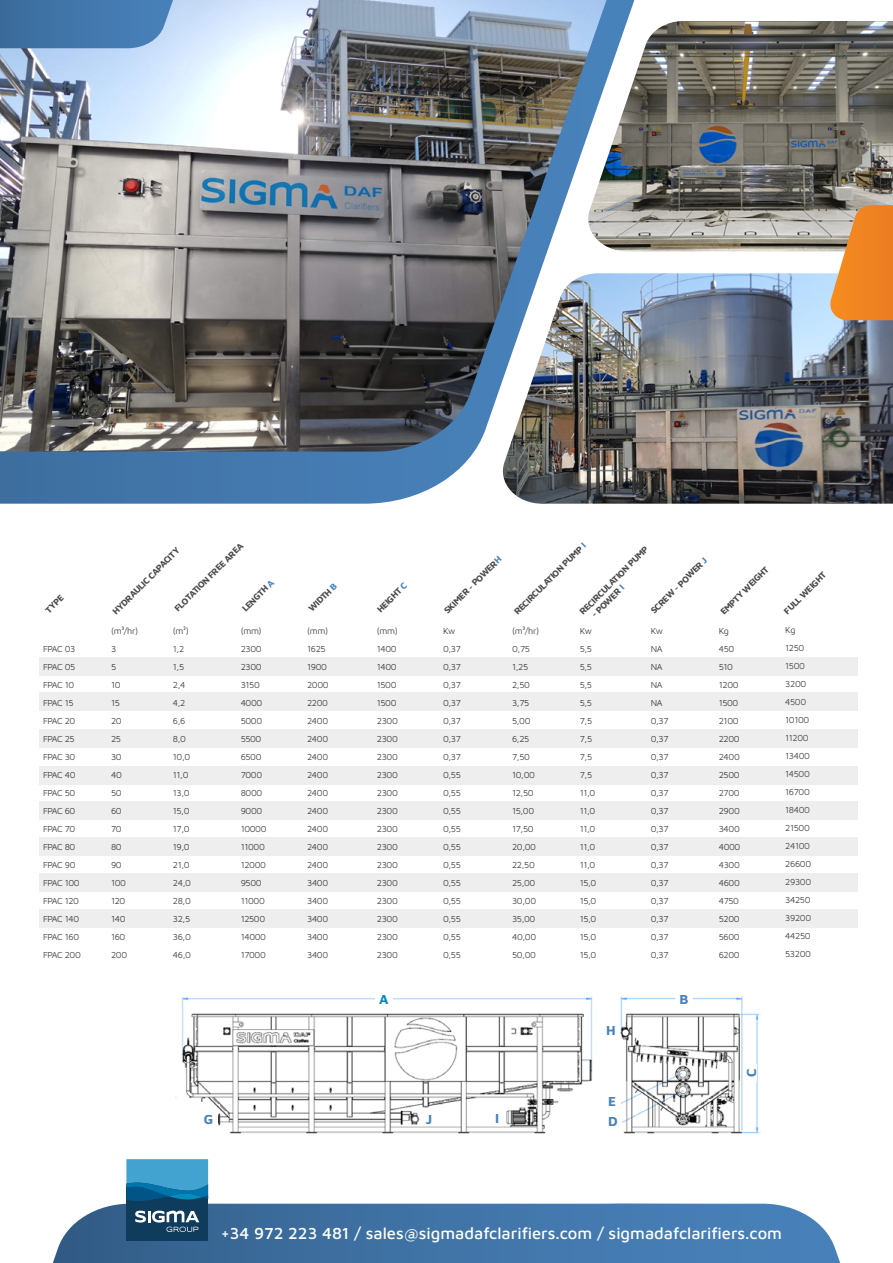
<style>
.page{position:relative;width:893px;height:1263px;background:#fff}
.page>*{position:absolute;margin:0;border:0;box-sizing:border-box;transform-origin:0 0}
.t1{font:500 16.5px "Maven Pro";color:#fff}
.t2{font:700 13.5px "Maven Pro";color:#4882bb}
.t3{font:700 13.5px "Maven Pro";color:#0687b9}
.t4{font:9px/18px "Maven Pro";letter-spacing:-.04em;color:#494949}
.t5{font:700 9px "Maven Pro";color:#494949}
.s1{color:#4882bb}
</style>
<div class="page">
<svg style="left:53px;top:1203px;width:787px;height:60px;background:#4b7bab"></svg>
<svg style="left:0;top:0;width:634px;height:504px;background:#5d8ab7"></svg>
<img style="left:0;top:0;width:606px;height:452px">
<img style="left:587px;top:21px;width:306px;height:230px">
<div style="left:126px;top:1186px;width:82px;height:55px;background:#0f3b5c"></div>
<svg style="left:126px;top:1159px;width:82px;height:42px;background:#2d8dbc"></svg>
<svg style="left:135px;top:1210px;width:64px;height:22px"></svg>
<svg style="left:0;top:0;width:173px;height:48px;background:#4a7caf"></svg>
<img style="left:501px;top:273px;width:392px;height:231px">
<svg style="left:828px;top:205px;width:65px;height:115px;background:#e39145"></svg>
<img style="left:176px;top:996px;width:585px;height:138px">
<div style="left:200px;top:1109px;width:17px;height:18px;background:#fff"></div>
<div style="left:602px;top:1019px;width:17px;height:18px;background:#fff"></div>
<div style="left:604px;top:1091px;width:17px;height:18px;background:#fff"></div>
<div style="left:604px;top:1110px;width:17px;height:18px;background:#fff"></div>
<div style="left:420px;top:1109px;width:17px;height:16px;background:#fff"></div>
<div style="left:489px;top:1107px;width:17px;height:18px;background:#fff"></div>
<div style="left:375px;top:989px;width:17px;height:18px;background:#fff"></div>
<div style="left:743px;top:1064px;width:13px;height:17px;background:#fff"></div>
<div style="left:676px;top:988px;width:17px;height:18px;background:#fff"></div>
<div style="left:39px;top:657px;width:818px;height:18px;background:#eee"></div>
<div style="left:39px;top:693px;width:818px;height:18px;background:#eee"></div>
<div style="left:39px;top:729px;width:818px;height:19px;background:#eee"></div>
<div style="left:39px;top:766px;width:818px;height:18px;background:#eee"></div>
<div style="left:39px;top:802px;width:818px;height:18px;background:#eee"></div>
<div style="left:39px;top:837px;width:818px;height:18px;background:#eee"></div>
<div style="left:39px;top:873px;width:818px;height:18px;background:#eee"></div>
<div style="left:39px;top:909px;width:818px;height:19px;background:#eee"></div>
<p class="t5" style="left:43px;top:607px;width:23px;rotate:-45deg">TYPE</p>
<p class="t4" style="left:43px;top:639px;width:39px">FPAC 03<br>FPAC 05<br>FPAC 10<br>FPAC 15<br>FPAC 20<br>FPAC 25<br>FPAC 30<br>FPAC 40<br>FPAC 50<br>FPAC 60<br>FPAC 70<br>FPAC 80<br>FPAC 90<br>FPAC 100<br>FPAC 120<br>FPAC 140<br>FPAC 160<br>FPAC 200</p>
<p class="t5" style="left:172px;top:606px;width:95px;rotate:-45deg">FLOTATION FREE AREA</p>
<p class="t5" style="left:110px;top:609px;width:93px;rotate:-45deg">HYDRAULIC CAPACITY</p>
<p class="t5" style="left:239px;top:606px;width:43px;rotate:-45deg">LENGTH <span class="s1">A</span></p>
<p class="t5" style="left:306px;top:606px;width:38px;rotate:-45deg">WIDTH <span class="s1">B</span></p>
<p class="t5" style="left:374px;top:607px;width:40px;rotate:-45deg">HEIGHT <span class="s1">C</span></p>
<p class="t5" style="left:441px;top:608px;width:78px;rotate:-45deg">SKIMER - POWER<span class="s1">H</span></p>
<p class="t5" style="left:511px;top:609px;width:99px;rotate:-45deg">RECIRCULATION PUMP <span class="s1">I</span></p>
<p class="t5" style="left:577px;top:609px;width:95px;rotate:-45deg">RECIRCULATION PUMP</p>
<p class="t5" style="left:648px;top:608px;width:77px;rotate:-45deg">SCREW - POWER <span class="s1">J</span></p>
<p class="t5" style="left:589px;top:612px;width:44px;rotate:-45deg">- POWER <span class="s1">I</span></p>
<p class="t5" style="left:718px;top:609px;width:66px;rotate:-45deg">EMPTY WEIGHT</p>
<p class="t4" style="left:111px;top:621px;width:29px">(m³/hr)<br>3<br>5<br>10<br>15<br>20<br>25<br>30<br>40<br>50<br>60<br>70<br>80<br>90<br>100<br>120<br>140<br>160<br>200</p>
<p class="t4" style="left:173px;top:621px;width:20px">(m²)<br>1,2<br>1,5<br>2,4<br>4,2<br>6,6<br>8,0<br>10,0<br>11,0<br>13,0<br>15,0<br>17,0<br>19,0<br>21,0<br>24,0<br>28,0<br>32,5<br>36,0<br>46,0</p>
<p class="t4" style="left:241px;top:621px;width:27px">(mm)<br>2300<br>2300<br>3150<br>4000<br>5000<br>5500<br>6500<br>7000<br>8000<br>9000<br>10000<br>11000<br>12000<br>9500<br>11000<br>12500<br>14000<br>17000</p>
<p class="t4" style="left:307px;top:621px;width:23px">(mm)<br>1625<br>1900<br>2000<br>2200<br>2400<br>2400<br>2400<br>2400<br>2400<br>2400<br>2400<br>2400<br>2400<br>3400<br>3400<br>3400<br>3400<br>3400</p>
<p class="t4" style="left:377px;top:621px;width:23px">(mm)<br>1400<br>1400<br>1500<br>1500<br>2300<br>2300<br>2300<br>2300<br>2300<br>2300<br>2300<br>2300<br>2300<br>2300<br>2300<br>2300<br>2300<br>2300</p>
<p class="t4" style="left:443px;top:621px;width:19px">Kw<br>0,37<br>0,37<br>0,37<br>0,37<br>0,37<br>0,37<br>0,37<br>0,55<br>0,55<br>0,55<br>0,55<br>0,55<br>0,55<br>0,55<br>0,55<br>0,55<br>0,55<br>0,55</p>
<p class="t4" style="left:512px;top:621px;width:29px">(m³/hr)<br>0,75<br>1,25<br>2,50<br>3,75<br>5,00<br>6,25<br>7,50<br>10,00<br>12,50<br>15,00<br>17,50<br>20,00<br>22,50<br>25,00<br>30,00<br>35,00<br>40,00<br>50,00</p>
<p class="t4" style="left:580px;top:621px;width:18px">Kw<br>5,5<br>5,5<br>5,5<br>5,5<br>7,5<br>7,5<br>7,5<br>7,5<br>11,0<br>11,0<br>11,0<br>11,0<br>11,0<br>15,0<br>15,0<br>15,0<br>15,0<br>15,0</p>
<p class="t4" style="left:651px;top:621px;width:19px">Kw<br>NA<br>NA<br>NA<br>NA<br>0,37<br>0,37<br>0,37<br>0,37<br>0,37<br>0,37<br>0,37<br>0,37<br>0,37<br>0,37<br>0,37<br>0,37<br>0,37<br>0,37</p>
<p class="t4" style="left:719px;top:621px;width:23px">Kg<br>450<br>510<br>1200<br>1500<br>2100<br>2200<br>2400<br>2500<br>2700<br>2900<br>3400<br>4000<br>4300<br>4600<br>4750<br>5200<br>5600<br>6200</p>
<p class="t5" style="left:781px;top:608px;width:57px;rotate:-45deg">FULL WEIGHT</p>
<p class="t4" style="left:785px;top:620px;width:27px">Kg<br>1250<br>1500<br>3200<br>4500<br>10100<br>11200<br>13400<br>14500<br>16700<br>18400<br>21500<br>24100<br>26600<br>29300<br>34250<br>39200<br>44250<br>53200</p>
<h2 class="t2" style="left:204px;top:1110px;width:11px">G</h2>
<h2 class="t3" style="left:379px;top:990px;width:11px">A</h2>
<h2 class="t2" style="left:606px;top:1021px;width:11px">H</h2>
<h2 class="t2" style="left:608px;top:1092px;width:10px">E</h2>
<h2 class="t2" style="left:426px;top:1110px;width:8px">J</h2>
<h2 class="t2" style="left:495px;top:1109px;width:6px">I</h2>
<h2 class="t2" style="left:608px;top:1112px;width:11px">D</h2>
<h2 class="t2" style="left:680px;top:990px;width:11px">B</h2>
<h2 class="t2" style="left:742px;top:1077px;width:10px;rotate:-90deg">C</h2>
<h1 class="t1" style="left:221px;top:1221px;width:563px">+34 972 223 481 / sales@sigmadafclarifiers.com / sigmadafclarifiers.com</h1>
</div>
